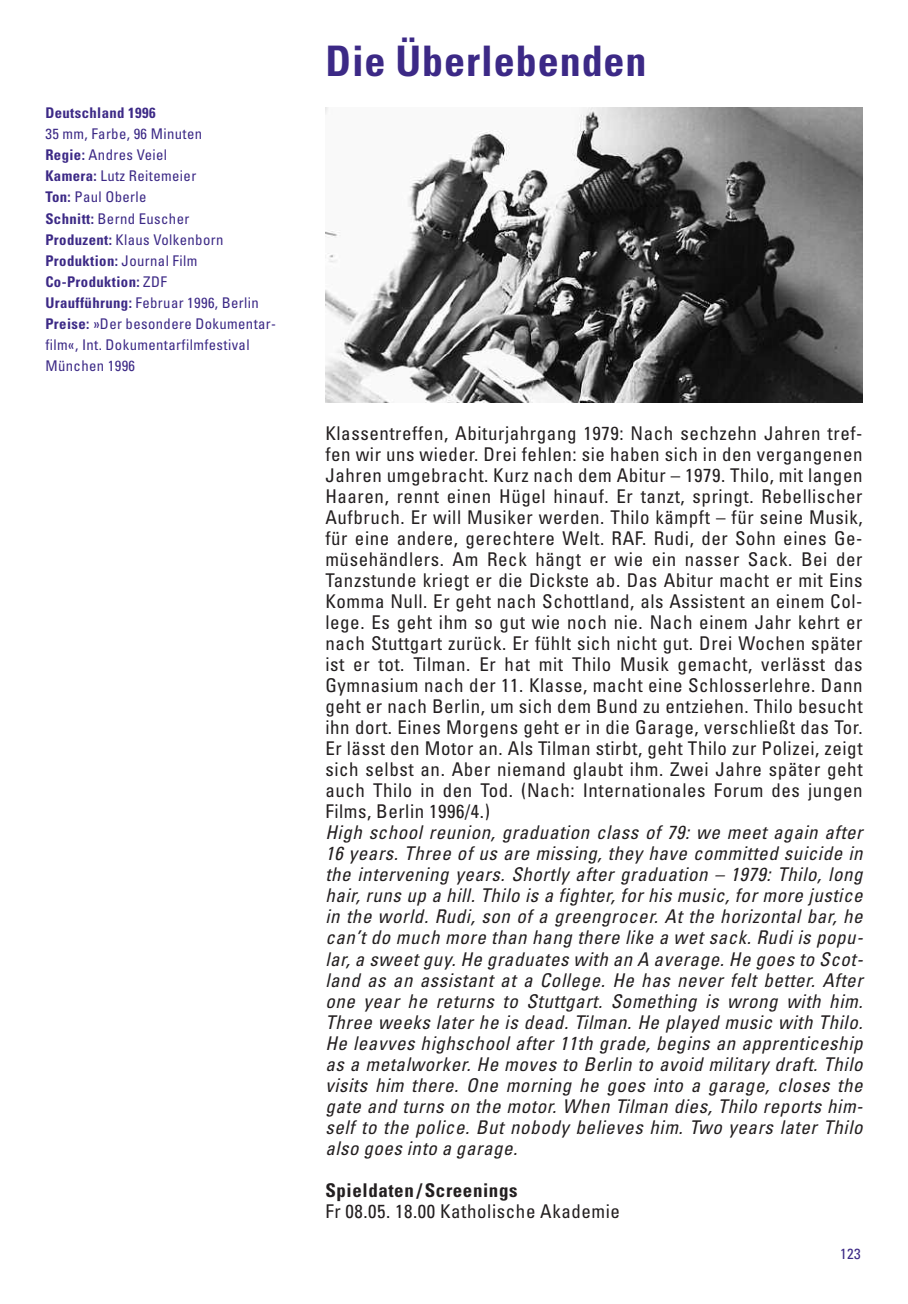
<style>
.page{position:relative;width:908px;height:1304px;background:#fff}
.page>*{position:absolute;margin:0;border:0;box-sizing:border-box;transform-origin:0 0}
.t1{font:700 condensed 42px "Univers";letter-spacing:.02em;color:#3c2986}
.t2{font:condensed 19px/21px "Univers";letter-spacing:.03em;color:#231f20;text-align:justify}
.t3{font:italic condensed 19px/21px "Univers";letter-spacing:.03em;color:#231f20;text-align:justify}
.t4{font:700 condensed 19px "Univers";letter-spacing:.03em;color:#231f20}
.t5{font:condensed 14.8px/21px "Univers";letter-spacing:.025em;color:#3c2986}
.t6{font:700 condensed 14.8px "Univers";letter-spacing:.025em;color:#3c2986}
.s1{font-weight:700}
</style>
<div class="page">
<img style="left:325px;top:108px;width:537px;height:295px">
<p class="t6" style="left:45px;top:108px;width:112px">Deutschland 1996</p>
<p class="t5" style="left:45px;top:125px;width:232px">35 mm, Farbe, 96 Minuten<br><span class="s1">Regie:</span> Andres Veiel<br><span class="s1">Kamera:</span> Lutz Reitemeier<br><span class="s1">Ton:</span> Paul Oberle<br><span class="s1">Schnitt:</span> Bernd Euscher<br><span class="s1">Produzent:</span> Klaus Volkenborn<br><span class="s1">Produktion:</span> Journal Film<br><span class="s1">Co-Produktion:</span> ZDF<br><span class="s1">Uraufführung:</span> Februar 1996, Berlin<br><span class="s1">Preise:</span> »Der besondere Dokumentar&shy;film«, Int. Dokumentarfilmfestival<br>München 1996</p>
<h1 class="t1" style="left:325px;top:45px;width:323px">Die Überlebenden</h1>
<p class="t2" style="left:325px;top:424px;width:538px">Klassentreffen, Abiturjahrgang 1979: Nach sechzehn Jahren tref&shy;fen wir uns wieder. Drei fehlen: sie haben sich in den vergangenen Jahren umgebracht. Kurz nach dem Abitur – 1979. Thilo, mit langen Haaren, rennt einen Hügel hinauf. Er tanzt, springt. Rebellischer Aufbruch. Er will Musiker werden. Thilo kämpft – für seine Musik, für eine andere, gerechtere Welt. RAF. Rudi, der Sohn eines Ge&shy;müsehändlers. Am Reck hängt er wie ein nasser Sack. Bei der Tanzstunde kriegt er die Dickste ab. Das Abitur macht er mit Eins Komma Null. Er geht nach Schottland, als Assistent an einem Col&shy;lege. Es geht ihm so gut wie noch nie. Nach einem Jahr kehrt er nach Stuttgart zurück. Er fühlt sich nicht gut. Drei Wochen später ist er tot. Tilman. Er hat mit Thilo Musik gemacht, verlässt das Gymnasium nach der 11. Klasse, macht eine Schlosserlehre. Dann geht er nach Berlin, um sich dem Bund zu entziehen. Thilo besucht ihn dort. Eines Morgens geht er in die Garage, verschließt das Tor.<br>Er lässt den Motor an. Als Tilman stirbt, geht Thilo zur Polizei, zeigt sich selbst an. Aber niemand glaubt ihm. Zwei Jahre später geht auch Thilo in den Tod. (Nach: Internationales Forum des jungen Films, Berlin 1996/4.)</p>
<p class="t3" style="left:325px;top:824px;width:538px">High school reunion, graduation class of 79: we meet again after 16 years. Three of us are missing, they have committed suicide in the intervening years. Shortly after graduation – 1979: Thilo, long hair, runs up a hill. Thilo is a fighter, for his music, for more justice in the world. Rudi, son of a greengrocer. At the horizontal bar, he can’t do much more than hang there like a wet sack. Rudi is popu&shy;lar, a sweet guy. He graduates with an A average. He goes to Scot&shy;land as an assistant at a College. He has never felt better. After one year he returns to Stuttgart. Something is wrong with him.<br>Three weeks later he is dead. Tilman. He played music with Thilo.<br>He leavves highschool after 11th grade, begins an apprenticeship as a metalworker. He moves to Berlin to avoid military draft. Thilo visits him there. One morning he goes into a garage, closes the gate and turns on the motor. When Tilman dies, Thilo reports him&shy;self to the police. But nobody believes him. Two years later Thilo also goes into a garage.</p>
<p class="t4" style="left:325px;top:1183px;width:193px">Spieldaten / Screenings</p>
<p class="t2" style="left:325px;top:1202px;width:296px">Fr 08.05. 18.00 Katholische Akademie</p>
<p class="t5" style="left:839px;top:1245px;width:22px">123</p>
</div>
